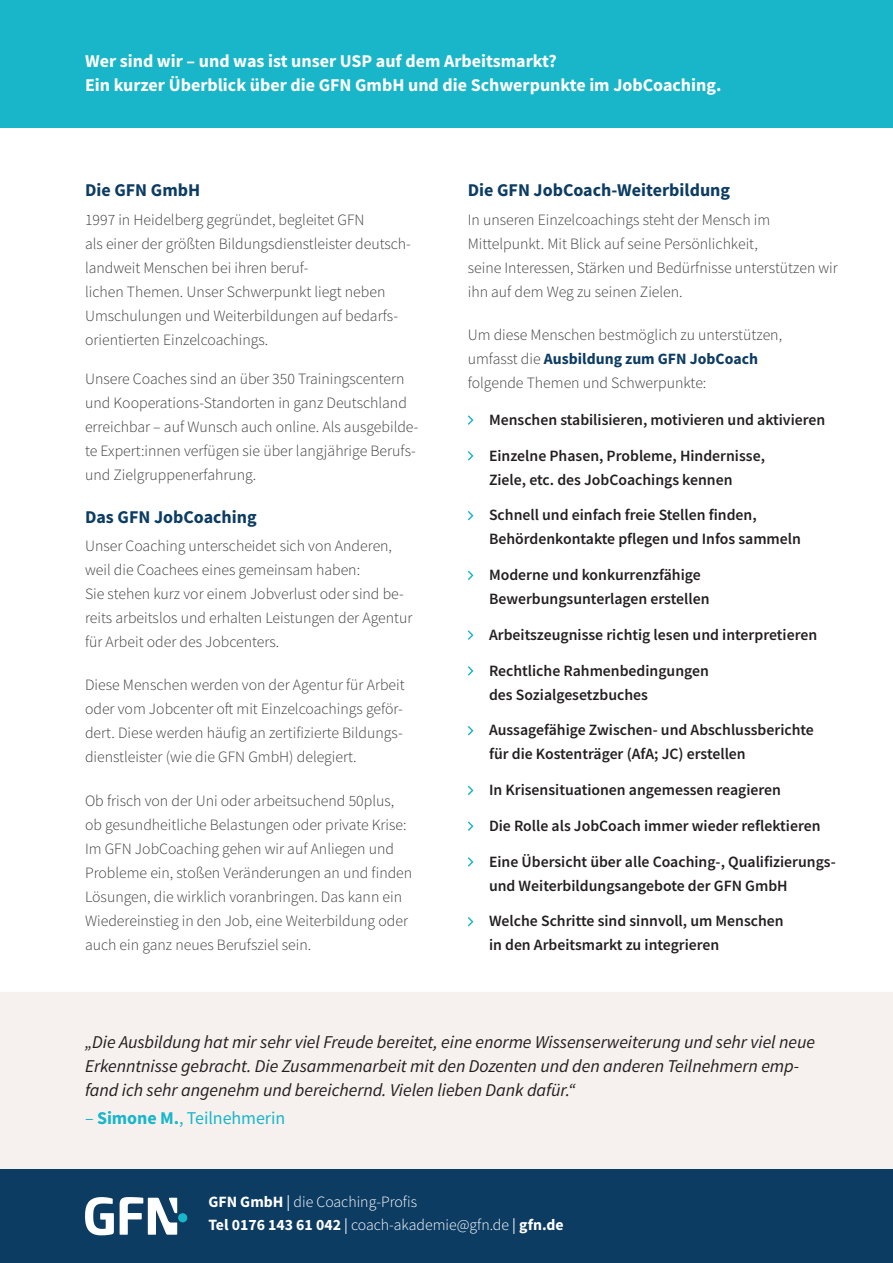
<style>
.page{position:relative;width:893px;height:1263px;background:#fff}
.page>*{position:absolute;margin:0;border:0;box-sizing:border-box;transform-origin:0 0}
.t1{font:italic 18px/24px "Source Sans Variable";letter-spacing:-.005em;color:#231f20}
.t2{font:700 18px/24px "Source Sans Pro";color:#fff}
.t3{font:700 18px "Source Sans Pro";color:#0d3c63}
.t4{font:18px "Source Sans Pro";letter-spacing:-.005em;color:#18b6c8}
.t5{font:300 15.75px/24px "Source Sans Pro";color:#3e3e3f}
.t6{font:600 15.75px/24px "Source Sans Pro";color:#231f20}
.t7{font:300 15.75px/23.1px "Source Sans Pro";color:#fff}
.s1{font-weight:700;color:#0d3c63}
.s2{font-weight:700}
.s3{font-weight:400}
</style>
<div class="page">
<div style="left:0;top:0;width:893px;height:128px;background:#18b6c8"></div>
<svg style="left:468px;top:415px;width:5px;height:10px"></svg>
<svg style="left:468px;top:451px;width:5px;height:10px"></svg>
<svg style="left:468px;top:511px;width:5px;height:9px"></svg>
<svg style="left:468px;top:571px;width:5px;height:9px"></svg>
<svg style="left:468px;top:630px;width:5px;height:10px"></svg>
<svg style="left:468px;top:666px;width:5px;height:10px"></svg>
<svg style="left:468px;top:726px;width:5px;height:9px"></svg>
<svg style="left:468px;top:786px;width:5px;height:9px"></svg>
<svg style="left:468px;top:821px;width:5px;height:10px"></svg>
<svg style="left:468px;top:857px;width:5px;height:10px"></svg>
<svg style="left:468px;top:917px;width:5px;height:9px"></svg>
<div style="left:0;top:992px;width:893px;height:177px;background:#f6f1ee"></div>
<div style="left:0;top:1169px;width:893px;height:94px;background:#0d3c63"></div>
<svg style="left:85px;top:1197px;width:29px;height:38px"></svg>
<svg style="left:120px;top:1197px;width:67px;height:38px"></svg>
<p class="t2" style="left:85px;top:48px;width:638px">Wer sind wir – und was ist unser USP auf dem Arbeitsmarkt?<br>Ein kurzer Überblick über die GFN GmbH und die Schwerpunkte im JobCoaching.</p>
<p class="t3" style="left:85px;top:178px;width:117px">Die GFN GmbH</p>
<p class="t5" style="left:85px;top:207px;width:327px">1997 in Heidelberg gegründet, begleitet GFN<br>als einer der größten Bildungsdienstleister deutsch&shy;landweit Menschen bei ihren beruf-<br>lichen Themen. Unser Schwerpunkt liegt neben Umschulungen und Weiterbildungen auf bedarfs&shy;orientierten Einzelcoachings.</p>
<p class="t5" style="left:85px;top:366px;width:335px">Unsere Coaches sind an über 350 Trainingscentern und Kooperations-Standorten in ganz Deutschland erreichbar – auf Wunsch auch online. Als ausgebilde&shy;te Expert:innen verfügen sie über langjährige Berufs&shy;und Zielgruppenerfahrung.</p>
<p class="t3" style="left:85px;top:505px;width:173px">Das GFN JobCoaching</p>
<p class="t5" style="left:85px;top:534px;width:329px">Unser Coaching unterscheidet sich von Anderen, weil die Coachees eines gemeinsam haben:<br>Sie stehen kurz vor einem Jobverlust oder sind be&shy;reits arbeitslos und erhalten Leistungen der Agentur für Arbeit oder des Jobcenters.</p>
<p class="t5" style="left:85px;top:673px;width:321px;text-align:justify">Diese Menschen werden von der Agentur für Arbeit oder vom Jobcenter oft mit Einzelcoachings geför&shy;dert. Diese werden häufig an zertifizierte Bildungs&shy;dienstleister (wie die GFN GmbH) delegiert.</p>
<p class="t5" style="left:85px;top:788px;width:329px">Ob frisch von der Uni oder arbeitsuchend 50plus, ob gesundheitliche Belastungen oder private Krise:<br>Im GFN JobCoaching gehen wir auf Anliegen und Probleme ein, stoßen Veränderungen an und finden Lösungen, die wirklich voranbringen. Das kann ein Wiedereinstieg in den Job, eine Weiterbildung oder auch ein ganz neues Berufsziel sein.</p>
<p class="t3" style="left:468px;top:178px;width:264px">Die GFN JobCoach-Weiterbildung</p>
<p class="t5" style="left:468px;top:207px;width:372px">In unseren Einzelcoachings steht der Mensch im Mittelpunkt. Mit Blick auf seine Persönlichkeit,<br>seine Interessen, Stärken und Bedürfnisse unterstützen wir ihn auf dem Weg zu seinen Zielen.</p>
<p class="t5" style="left:468px;top:323px;width:316px">Um diese Menschen bestmöglich zu unterstützen, umfasst die <span class="s1">Ausbildung zum GFN JobCoach </span>folgende Themen und Schwerpunkte:</p>
<p class="t6" style="left:489px;top:407px;width:338px">Menschen stabilisieren, motivieren und aktivieren</p>
<p class="t6" style="left:489px;top:443px;width:277px">Einzelne Phasen, Probleme, Hindernisse,<br>Ziele, etc. des JobCoachings kennen</p>
<p class="t6" style="left:489px;top:503px;width:313px">Schnell und einfach freie Stellen finden,<br>Behördenkontakte pflegen und Infos sammeln</p>
<p class="t6" style="left:489px;top:563px;width:222px">Moderne und konkurrenzfähige<br>Bewerbungsunterlagen erstellen</p>
<p class="t6" style="left:489px;top:622px;width:330px">Arbeitszeugnisse richtig lesen und interpretieren</p>
<p class="t6" style="left:489px;top:658px;width:221px">Rechtliche Rahmenbedingungen des Sozialgesetzbuches</p>
<p class="t6" style="left:489px;top:718px;width:326px">Aussagefähige Zwischen- und Abschlussberichte für die Kostenträger (AfA; JC) erstellen</p>
<p class="t6" style="left:489px;top:778px;width:294px">In Krisensituationen angemessen reagieren</p>
<p class="t6" style="left:489px;top:813px;width:333px">Die Rolle als JobCoach immer wieder reflektieren</p>
<p class="t6" style="left:489px;top:849px;width:348px">Eine Übersicht über alle Coaching-, Qualifizierungs&shy;und Weiterbildungsangebote der GFN GmbH</p>
<p class="t6" style="left:489px;top:909px;width:296px">Welche Schritte sind sinnvoll, um Menschen in den Arbeitsmarkt zu integrieren</p>
<p class="t1" style="left:85px;top:1030px;width:732px">„Die Ausbildung hat mir sehr viel Freude bereitet, eine enorme Wissenserweiterung und sehr viel neue<br>Erkenntnisse gebracht. Die Zusammenarbeit mit den Dozenten und den anderen Teilnehmern emp&shy;fand ich sehr angenehm und bereichernd. Vielen lieben Dank dafür.“</p>
<p class="t4" style="left:85px;top:1106px;width:202px">– <span class="s2">Simone M.</span>, Teilnehmerin</p>
<p class="t7" style="left:208px;top:1190px;width:357px"><span class="s2">GFN GmbH</span> <span class="s3">|</span> die Coaching-Profis<br><span class="s2">Tel 0176 143 61 042</span> <span class="s3">|</span> coach-akademie@gfn.de <span class="s3">|</span> <span class="s2">gfn.de</span></p>
</div>
